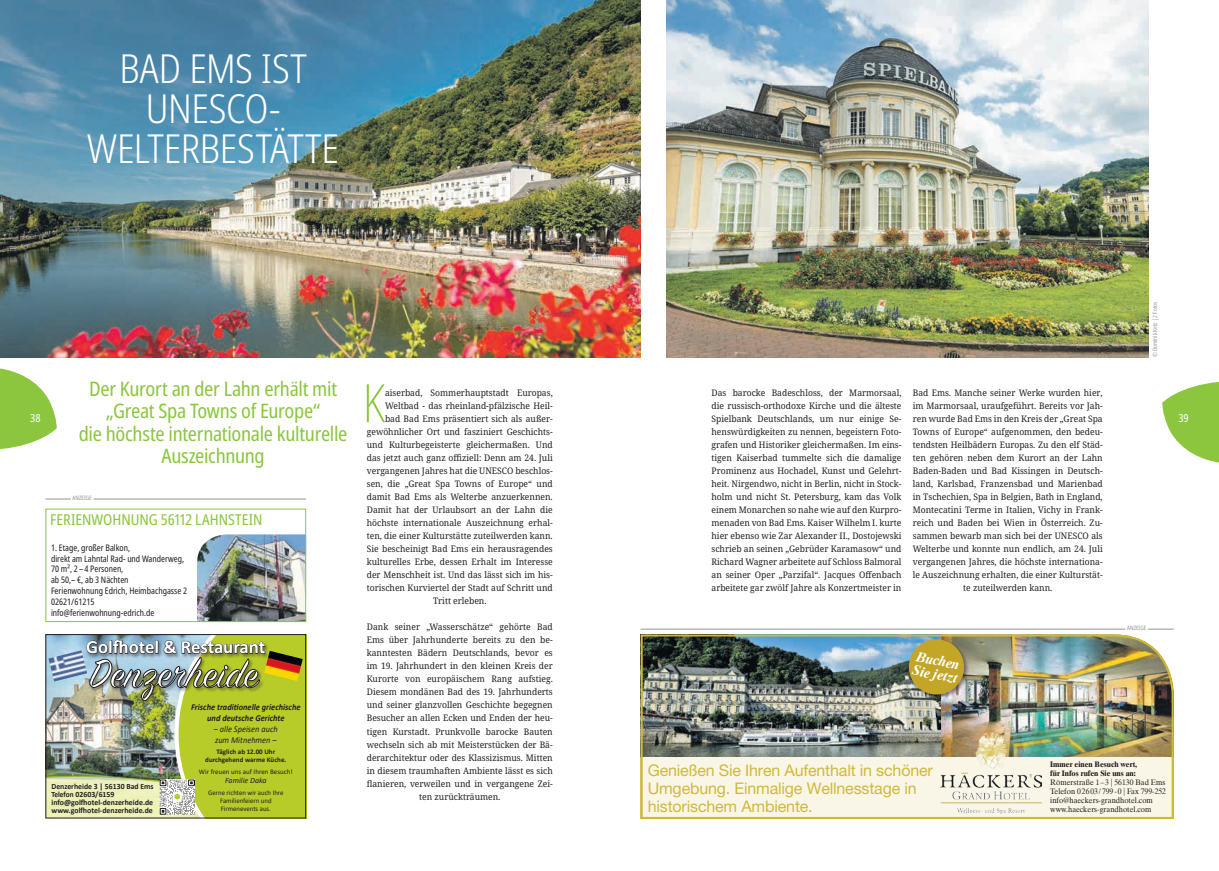
<style>
.page{position:relative;width:1219px;height:871px;background:#fff}
.page>*{position:absolute;margin:0;border:0;box-sizing:border-box;transform-origin:0 0}
.t1{font:200 condensed 53px "Noto Sans";color:#8bc63e;scale:.95 1}
.t2{font:300 condensed 40px/40px "Noto Sans";letter-spacing:-.005em;color:#fff;text-align:center}
.t3{font:condensed 20px/22px "Noto Sans";letter-spacing:-.015em;color:#8bc63e;text-align:center}
.t4{font:700 18.7px "Calibri";color:#fff}
.t5{font:16px/18px "Helvetica Neue LT Pro";letter-spacing:-.01em;color:#d0b937}
.t6{font:condensed 15px "Noto Sans";letter-spacing:-.005em;color:#8bc63e}
.t7{font:italic 700 13.9px/13.9px "Times Ten LT";color:#fff}
.t8{font:condensed 11px "Noto Sans";color:#fff}
.t9{font:9px/13px "Noto Serif";color:#231f20;text-align:center;scale:.95 1}
.t10{font:condensed 9px/10.8px "Noto Sans";color:#231f20;scale:.95 1}
.t11{font:italic 700 9px/10.8px "Calibri";color:#231f20;text-align:center;scale:.93 1}
.t12{font:italic 9px/10.8px "Calibri";color:#231f20;scale:.93 1}
.t13{font:8px/9px "Times Ten LT";color:#231f20;scale:.95 1}
.t14{font:700 8px/8px "Calibri";color:#231f20}
.t15{font:700 8px/9px "Times Ten LT";color:#231f20;scale:.95 1}
.t16{font:italic 8px "Calibri";color:#231f20}
.t17{font:7px/8.4px "Calibri";color:#231f20;text-align:center}
.t18{font:700 7px/8.4px "Calibri";color:#231f20;text-align:center}
.t19{font:condensed 6px "Noto Sans";color:#939598;scale:.95 1}
</style>
<div class="page">
<img style="left:0;top:0;width:641px;height:357px">
<img style="left:666px;top:0;width:482px;height:357px">
<svg style="left:1162px;top:382px;width:57px;height:80px"></svg>
<svg style="left:0;top:368px;width:57px;height:81px"></svg>
<hr style="left:641px;top:628px;width:484px;height:1px;background:#939598">
<svg style="left:1148px;top:628px;width:26px;height:1px"></svg>
<hr style="left:94px;top:498px;width:212px;height:1px;background:#939598">
<svg style="left:45px;top:498px;width:26px;height:1px"></svg>
<img style="left:641px;top:634px;width:533px;height:184px">
<div style="left:908px;top:638px;width:61px;height:61px;background:#231f20;opacity:.48"></div>
<img style="left:906px;top:636px;width:60px;height:60px">
<img style="left:45px;top:634px;width:261px;height:184px">
<img style="left:197px;top:534px;width:107px;height:86px">
<div style="left:45px;top:508px;width:261px;height:114px;border:1px solid #8bc63e"></div>
<h2 class="t2" style="left:87px;top:49px;width:254px">BAD EMS IST<br>UNESCO-<br>WELTERBESTÄTTE</h2>
<p class="t19" style="left:1151px;top:357px;width:60px;rotate:-90deg">© Dominik Ketz | 2 Fotos</p>
<h3 class="t3" style="left:79px;top:378px;width:270px">Der Kurort an der Lahn erhält mit „Great Spa Towns of Europe“<br>die höchste internationale kulturelle<br>Auszeichnung</h3>
<p class="t9" style="left:711px;top:386px;width:201px;text-align:justify">Das barocke Badeschloss, der Marmorsaal, die russisch-orthodoxe Kirche und die älteste Spielbank Deutschlands, um nur einige Se&shy;henswürdigkeiten zu nennen, begeistern Foto&shy;grafen und Historiker gleichermaßen. Im eins&shy;tigen Kaiserbad tummelte sich die damalige Prominenz aus Hochadel, Kunst und Gelehrt&shy;heit. Nirgendwo, nicht in Berlin, nicht in Stock&shy;holm und nicht St. Petersburg, kam das Volk einem Monarchen so nahe wie auf den Kurpro&shy;menaden von Bad Ems. Kaiser Wilhelm I. kurte hier ebenso wie Zar Alexander II., Dostojewski schrieb an seinen „Gebrüder Karamasow“ und Richard Wagner arbeitete auf Schloss Balmoral an seiner Oper „Parzifal“. Jacques Offenbach arbeitete gar zwölf Jahre als Konzertmeister in</p>
<p class="t9" style="left:913px;top:386px;width:201px">Bad Ems. Manche seiner Werke wurden hier, im Marmorsaal, uraufgeführt. Bereits vor Jah&shy;ren wurde Bad Ems in den Kreis der „Great Spa Towns of Europe“ aufgenommen, den bedeu&shy;tendsten Heilbädern Europas. Zu den elf Städ&shy;ten gehören neben dem Kurort an der Lahn Baden-Baden und Bad Kissingen in Deutsch&shy;land, Karlsbad, Franzensbad und Marienbad in Tschechien, Spa in Belgien, Bath in England, Montecatini Terme in Italien, Vichy in Frank&shy;reich und Baden bei Wien in Österreich. Zu&shy;sammen bewarb man sich bei der UNESCO als Welterbe und konnte nun endlich, am 24. Juli vergangenen Jahres, die höchste internationa&shy;le Auszeichnung erhalten, die einer Kulturstät&shy;te zuteilwerden kann.</p>
<h1 class="t1" style="left:363px;top:365px;width:25px">K</h1>
<p class="t9" style="left:385px;top:386px;width:178px">aiserbad, Sommerhauptstadt Europas,</p>
<p class="t9" style="left:385px;top:399px;width:178px">Weltbad - das rheinland-pfälzische Heil-</p>
<p class="t9" style="left:385px;top:412px;width:178px">bad Bad Ems präsentiert sich als außer-</p>
<p class="t9" style="left:367px;top:425px;width:197px">gewöhnlicher Ort und fasziniert Geschichts-</p>
<p class="t9" style="left:367px;top:438px;width:197px">und Kulturbegeisterte gleichermaßen. Und</p>
<p class="t9" style="left:367px;top:451px;width:197px">das jetzt auch ganz offiziell: Denn am 24. Juli</p>
<p class="t9" style="left:367px;top:464px;width:197px">vergangenen Jahres hat die UNESCO beschlos-</p>
<p class="t9" style="left:367px;top:477px;width:197px">sen, die „Great Spa Towns of Europe“ und</p>
<p class="t9" style="left:367px;top:490px;width:197px">damit Bad Ems als Welterbe anzuerkennen.</p>
<p class="t9" style="left:367px;top:503px;width:197px">Damit hat der Urlaubsort an der Lahn die</p>
<p class="t9" style="left:367px;top:516px;width:197px">höchste internationale Auszeichnung erhal-</p>
<p class="t9" style="left:367px;top:529px;width:197px">ten, die einer Kulturstätte zuteilwerden kann.</p>
<p class="t9" style="left:367px;top:542px;width:197px">Sie bescheinigt Bad Ems ein herausragendes</p>
<p class="t9" style="left:367px;top:555px;width:197px">kulturelles Erbe, dessen Erhalt im Interesse</p>
<p class="t9" style="left:367px;top:568px;width:197px">der Menschheit ist. Und das lässt sich im his-</p>
<p class="t9" style="left:367px;top:581px;width:197px">torischen Kurviertel der Stadt auf Schritt und</p>
<p class="t9" style="left:433px;top:594px;width:58px">Tritt erleben.</p>
<p class="t9" style="left:367px;top:620px;width:197px">Dank seiner „Wasserschätze“ gehörte Bad Ems über Jahrhunderte bereits zu den be&shy;kanntesten Bädern Deutschlands, bevor es im 19. Jahrhundert in den kleinen Kreis der Kurorte von europäischem Rang aufstieg.<br>Diesem mondänen Bad des 19. Jahrhunderts und seiner glanzvollen Geschichte begegnen Besucher an allen Ecken und Enden der heu&shy;tigen Kurstadt. Prunkvolle barocke Bauten wechseln sich ab mit Meisterstücken der Bä&shy;derarchitektur oder des Klassizismus. Mitten in diesem traumhaften Ambiente lässt es sich flanieren, verweilen und in vergangene Zei&shy;ten zurückträumen.</p>
<p class="t8" style="left:30px;top:410px;width:12px">38</p>
<p class="t8" style="left:1178px;top:410px;width:12px">39</p>
<p class="t19" style="left:73px;top:493px;width:22px">ANZEIGE</p>
<h3 class="t6" style="left:50px;top:509px;width:214px">FERIENWOHNUNG 56112 LAHNSTEIN</h3>
<p class="t10" style="left:51px;top:542px;width:145px">1. Etage, großer Balkon,<br>direkt am Lahntal Rad- und Wanderweg,<br>70 m², 2–4 Personen,<br>ab 50,– €, ab 3 Nächten<br>Ferienwohnung Edrich, Heimbachgasse 2<br>02621/61215 info@ferienwohnung-edrich.de</p>
<p class="t19" style="left:1127px;top:623px;width:22px">ANZEIGE</p>
<h3 class="t4" style="left:86px;top:633px;width:180px">Golfhotel &amp; Restaurant</h3>
<h3 class="t7" style="left:917px;top:648px;width:47px;rotate:11deg">Buchen<br>Sie jetzt</h3>
<p class="t11" style="left:191px;top:701px;width:119px">Frische traditionelle griechische und deutsche Gerichte</p>
<p class="t12" style="left:214px;top:723px;width:70px">– alle Speisen auch zum Mitnehmen –</p>
<p class="t18" style="left:205px;top:747px;width:83px">Täglich ab 12.00 Uhr durchgehend warme Küche.</p>
<p class="t17" style="left:199px;top:766px;width:95px">Wir freuen uns auf Ihren Besuch!</p>
<p class="t16" style="left:225px;top:774px;width:43px">Familie Daka</p>
<p class="t17" style="left:208px;top:787px;width:77px">Gerne richten wir auch Ihre<br>Familienfeiern und<br>Firmenevents aus.</p>
<p class="t15" style="left:1050px;top:759px;width:93px">Immer einen Besuch wert, für Infos rufen Sie uns an:</p>
<p class="t13" style="left:1050px;top:777px;width:123px">Römerstraße 1–3 | 56130 Bad Ems<br>Telefon 0 2603 /799 -0 | Fax 799-252 info@haeckers-grandhotel.com www.haeckers-grandhotel.com</p>
<h3 class="t5" style="left:648px;top:760px;width:287px">Genießen Sie Ihren Aufenthalt in schöner<br>Umgebung. Einmalige Wellnesstage in historischem Ambiente.</h3>
<p class="t14" style="left:51px;top:782px;width:104px">Denzerheide 3 | 56130 Bad Ems<br>Telefon 02603/6159 info@golfhotel-denzerheide.de www.golfhotel-denzerheide.de</p>
</div>
